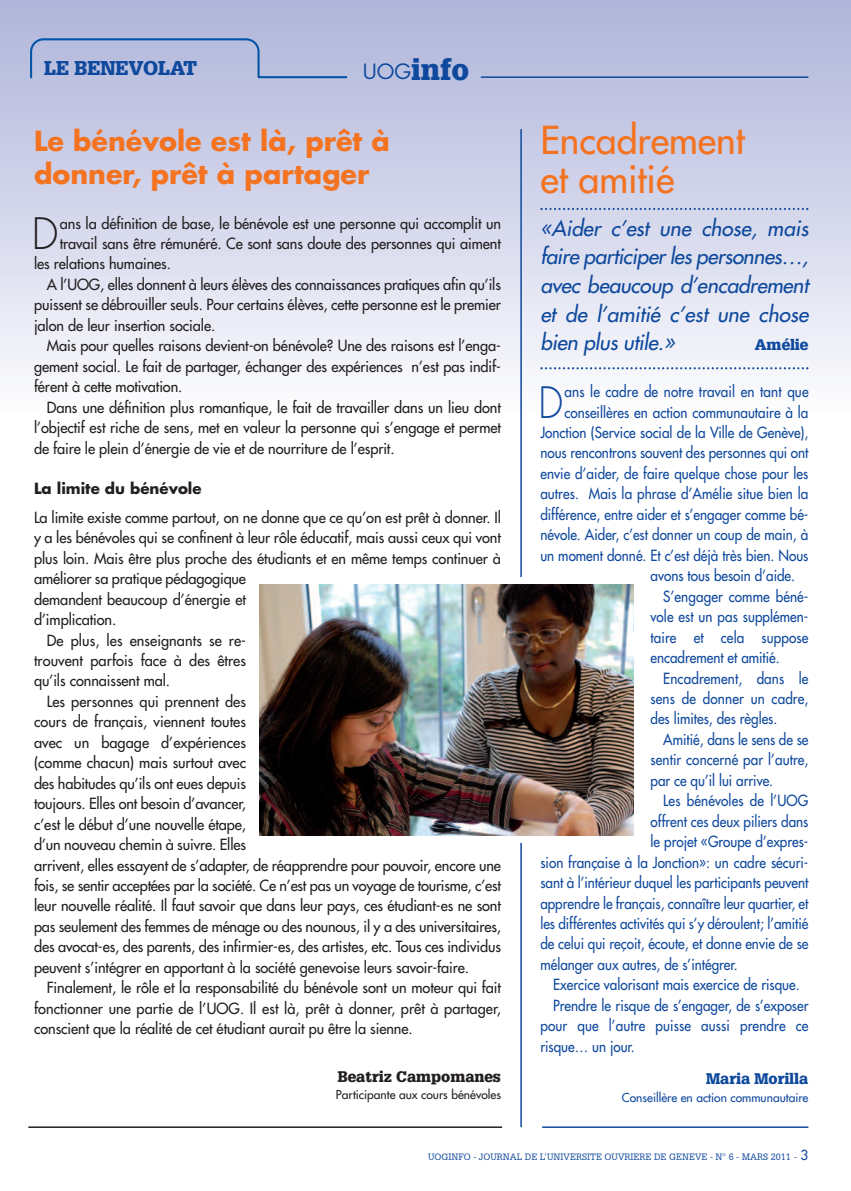
<style>
.page{position:relative;width:851px;height:1191px;background:#fff}
.page>*{position:absolute;margin:0;border:0;box-sizing:border-box;transform-origin:0 0}
.t1{font:300 42px "Futura";color:#231f20}
.t2{font:300 42px "Futura";color:#0f499d;scale:.9 1}
.t3{font:37.5px/39px "Futura";color:#f47321}
.t4{font:900 28.95px "Glypha";color:#0f499d}
.t5{font:700 27px/33px "Futura";color:#f47321}
.t6{font:italic 21px/28.7px "Futura";letter-spacing:-.01em;color:#0f499d;text-align:justify}
.t7{font:900 19.5px "Glypha";color:#0f499d}
.t8{font:15px "Futura";letter-spacing:-.005em;color:#231f20}
.t9{font:15px "Futura";color:#0f499d;scale:.9 1}
.t10{font:700 15px "Futura";color:#231f20}
.t11{font:900 15px "Glypha";color:#0f499d}
.t12{font:900 15px "Glypha";color:#231f20}
.t13{font:12px "Futura";color:#0f499d}
.t14{font:12px "Futura";color:#231f20}
.t15{font:9px "Glypha";color:#0f499d}
.s1{font-family:"Futura";font-weight:400;font-size:20.55px}
.s2{font-family:"Futura";font-size:13.5px}
</style>
<div class="page">
<div style="left:0;top:0;width:850px;height:412px;background:linear-gradient(to bottom,#aeb3d9,#fbfbfd)"></div>
<svg style="left:30px;top:38px;width:316px;height:40px;background:#aeb7da"></svg>
<hr style="left:480px;top:76px;width:328px;height:2px;background:#0f499d">
<hr style="left:520px;top:129px;width:1px;height:998px;background:#0f499d">
<hr style="left:28px;top:1126px;width:474px;height:2px;background:#231f20">
<hr style="left:542px;top:1126px;width:266px;height:2px;background:#0f499d">
<div style="left:261px;top:577px;width:374px;height:265px;background:#fff"></div>
<img style="left:259px;top:584px;width:375px;height:251px">
<svg style="left:540px;top:208px;width:268px;height:2px"></svg>
<svg style="left:540px;top:367px;width:268px;height:2px"></svg>
<h3 class="t7" style="left:44px;top:60px;width:154px">LE BENEVOLAT</h3>
<h3 class="t4" style="left:362px;top:58px;width:108px"><span class="s1">UOG</span>info</h3>
<h3 class="t5" style="left:34px;top:127px;width:357px">Le bénévole est là, prêt à donner, prêt à partager</h3>
<h1 class="t1" style="left:32px;top:214px;width:28px">D</h1>
<p class="t8" style="left:60px;top:215px;width:442px">ans la définition de base, le bénévole est une personne qui accomplit un</p>
<p class="t8" style="left:60px;top:236px;width:442px">travail sans être rémunéré. Ce sont sans doute des personnes qui aiment</p>
<p class="t8" style="left:34px;top:256px;width:138px">les relations humaines.</p>
<p class="t8" style="left:47px;top:277px;width:455px">A l’UOG, elles donnent à leurs élèves des connaissances pratiques afin qu’ils</p>
<p class="t8" style="left:34px;top:297px;width:468px">puissent se débrouiller seuls. Pour certains élèves, cette personne est le premier</p>
<p class="t8" style="left:34px;top:318px;width:183px">jalon de leur insertion sociale.</p>
<p class="t8" style="left:47px;top:338px;width:455px">Mais pour quelles raisons devient-on bénévole? Une des raisons est l’enga-</p>
<p class="t8" style="left:34px;top:359px;width:468px">gement social. Le fait de partager, échanger des expériences n’est pas indif-</p>
<p class="t8" style="left:34px;top:379px;width:150px">férent à cette motivation.</p>
<p class="t8" style="left:47px;top:400px;width:455px">Dans une définition plus romantique, le fait de travailler dans un lieu dont</p>
<p class="t8" style="left:34px;top:420px;width:468px">l’objectif est riche de sens, met en valeur la personne qui s’engage et permet</p>
<p class="t8" style="left:34px;top:441px;width:362px">de faire le plein d’énergie de vie et de nourriture de l’esprit.</p>
<p class="t10" style="left:34px;top:482px;width:169px">La limite du bénévole</p>
<p class="t8" style="left:34px;top:510px;width:468px">La limite existe comme partout, on ne donne que ce qu’on est prêt à donner. Il</p>
<p class="t8" style="left:34px;top:530px;width:468px">y a les bénévoles qui se confinent à leur rôle éducatif, mais aussi ceux qui vont</p>
<p class="t8" style="left:34px;top:550px;width:468px">plus loin. Mais être plus proche des étudiants et en même temps continuer à</p>
<p class="t8" style="left:34px;top:571px;width:213px">améliorer sa pratique pédagogique</p>
<p class="t8" style="left:34px;top:591px;width:213px">demandent beaucoup d’énergie et</p>
<p class="t8" style="left:34px;top:612px;width:84px">d’implication.</p>
<p class="t8" style="left:47px;top:632px;width:201px">De plus, les enseignants se re-</p>
<p class="t8" style="left:34px;top:653px;width:213px">trouvent parfois face à des êtres</p>
<p class="t8" style="left:34px;top:673px;width:138px">qu’ils connaissent mal.</p>
<p class="t8" style="left:47px;top:694px;width:201px">Les personnes qui prennent des</p>
<p class="t8" style="left:34px;top:714px;width:213px">cours de français, viennent toutes</p>
<p class="t8" style="left:34px;top:734px;width:213px">avec un bagage d’expériences</p>
<p class="t8" style="left:34px;top:755px;width:213px">(comme chacun) mais surtout avec</p>
<p class="t8" style="left:34px;top:775px;width:213px">des habitudes qu’ils ont eues depuis</p>
<p class="t8" style="left:34px;top:796px;width:213px">toujours. Elles ont besoin d’avancer,</p>
<p class="t8" style="left:34px;top:816px;width:213px">c’est le début d’une nouvelle étape,</p>
<p class="t8" style="left:34px;top:837px;width:213px">d’un nouveau chemin à suivre. Elles</p>
<p class="t8" style="left:34px;top:857px;width:468px">arrivent, elles essayent de s’adapter, de réapprendre pour pouvoir, encore une</p>
<p class="t8" style="left:34px;top:878px;width:468px">fois, se sentir acceptées par la société. Ce n’est pas un voyage de tourisme, c’est</p>
<p class="t8" style="left:34px;top:898px;width:468px">leur nouvelle réalité. Il faut savoir que dans leur pays, ces étudiant-es ne sont</p>
<p class="t8" style="left:34px;top:919px;width:468px">pas seulement des femmes de ménage ou des nounous, il y a des universitaires,</p>
<p class="t8" style="left:34px;top:939px;width:468px">des avocat-es, des parents, des infirmier-es, des artistes, etc. Tous ces individus</p>
<p class="t8" style="left:34px;top:959px;width:436px">peuvent s’intégrer en apportant à la société genevoise leurs savoir-faire.</p>
<p class="t8" style="left:47px;top:980px;width:455px">Finalement, le rôle et la responsabilité du bénévole sont un moteur qui fait</p>
<p class="t8" style="left:34px;top:1000px;width:468px">fonctionner une partie de l’UOG. Il est là, prêt à donner, prêt à partager,</p>
<p class="t8" style="left:34px;top:1021px;width:380px">conscient que la réalité de cet étudiant aurait pu être la sienne.</p>
<p class="t12" style="left:338px;top:1070px;width:164px">Beatriz Campomanes</p>
<p class="t14" style="left:336px;top:1088px;width:166px">Participante aux cours bénévoles</p>
<h2 class="t3" style="left:540px;top:123px;width:206px">Encadrement et amitié</h2>
<h3 class="t6" style="left:540px;top:215px;width:269px">«Aider c’est une chose, mais faire participer les personnes…, avec beaucoup d’encadrement et de l’amitié c’est une chose bien plus utile.»</h3>
<p class="t11" style="left:754px;top:339px;width:55px">Amélie</p>
<h1 class="t2" style="left:538px;top:383px;width:29px">D</h1>
<p class="t9" style="left:564px;top:384px;width:272px">ans le cadre de notre travail en tant que</p>
<p class="t9" style="left:564px;top:404px;width:272px">conseillères en action communautaire à la</p>
<p class="t9" style="left:540px;top:425px;width:299px">Jonction (Service social de la Ville de Genève),</p>
<p class="t9" style="left:540px;top:445px;width:299px">nous rencontrons souvent des personnes qui ont</p>
<p class="t9" style="left:540px;top:466px;width:299px">envie d’aider, de faire quelque chose pour les</p>
<p class="t9" style="left:540px;top:486px;width:299px">autres. Mais la phrase d’Amélie situe bien la</p>
<p class="t9" style="left:540px;top:507px;width:299px">différence, entre aider et s’engager comme bé-</p>
<p class="t9" style="left:540px;top:527px;width:299px">névole. Aider, c’est donner un coup de main, à</p>
<p class="t9" style="left:540px;top:548px;width:299px">un moment donné. Et c’est déjà très bien. Nous</p>
<p class="t9" style="left:650px;top:568px;width:162px">avons tous besoin d’aide.</p>
<p class="t9" style="left:663px;top:588px;width:163px">S’engager comme béné-</p>
<p class="t9" style="left:650px;top:609px;width:177px">vole est un pas supplémen-</p>
<p class="t9" style="left:650px;top:629px;width:177px">taire et cela suppose</p>
<p class="t9" style="left:650px;top:650px;width:145px">encadrement et amitié.</p>
<p class="t9" style="left:663px;top:670px;width:163px">Encadrement, dans le</p>
<p class="t9" style="left:650px;top:691px;width:177px">sens de donner un cadre,</p>
<p class="t9" style="left:650px;top:711px;width:142px">des limites, des règles.</p>
<p class="t9" style="left:663px;top:732px;width:163px">Amitié, dans le sens de se</p>
<p class="t9" style="left:650px;top:752px;width:177px">sentir concerné par l’autre,</p>
<p class="t9" style="left:650px;top:772px;width:138px">par ce qu’il lui arrive.</p>
<p class="t9" style="left:663px;top:793px;width:163px">Les bénévoles de l’UOG</p>
<p class="t9" style="left:650px;top:813px;width:177px">offrent ces deux piliers dans</p>
<p class="t9" style="left:650px;top:834px;width:177px">le projet «Groupe d’expres-</p>
<p class="t9" style="left:540px;top:854px;width:299px">sion française à la Jonction»: un cadre sécuri-</p>
<p class="t9" style="left:540px;top:875px;width:299px">sant à l’intérieur duquel les participants peuvent</p>
<p class="t9" style="left:540px;top:895px;width:299px">apprendre le français, connaître leur quartier, et</p>
<p class="t9" style="left:540px;top:916px;width:299px">les différentes activités qui s’y déroulent; l’amitié</p>
<p class="t9" style="left:540px;top:936px;width:299px">de celui qui reçoit, écoute, et donne envie de se</p>
<p class="t9" style="left:540px;top:956px;width:221px">mélanger aux autres, de s’intégrer.</p>
<p class="t9" style="left:553px;top:977px;width:275px">Exercice valorisant mais exercice de risque.</p>
<p class="t9" style="left:553px;top:997px;width:285px">Prendre le risque de s’engager, de s’exposer</p>
<p class="t9" style="left:540px;top:1018px;width:299px">pour que l’autre puisse aussi prendre ce</p>
<p class="t9" style="left:540px;top:1038px;width:106px">risque… un jour.</p>
<p class="t11" style="left:706px;top:1073px;width:104px">Maria Morilla</p>
<p class="t13" style="left:621px;top:1091px;width:188px">Conseillère en action communautaire</p>
<p class="t15" style="left:428px;top:1151px;width:382px">UOGINFO - JOURNAL DE L’UNIVERSITE OUVRIERE DE GENEVE - N° 6 - MARS 2011 - <span class="s2">3</span></p>
</div>
